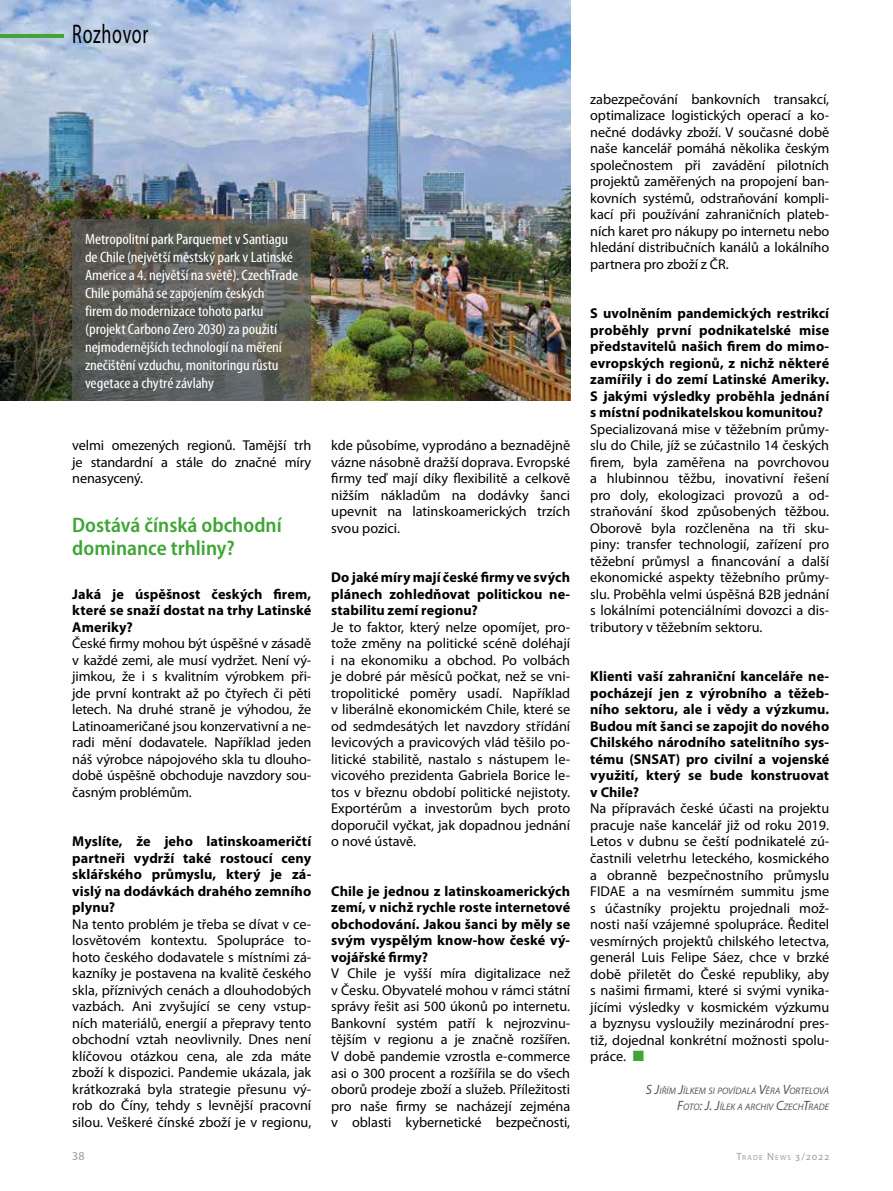
<style>
.page{position:relative;width:893px;height:1191px;background:#fff}
.page>*{position:absolute;margin:0;border:0;box-sizing:border-box;transform-origin:0 0}
.t1{font:27px "Myriad Pro";letter-spacing:.04em;color:#000;scale:.67 1}
.t2{font:600 semi-condensed 21px/22.5px "Myriad Pro";color:#3fa535}
.t3{font:condensed 15px/18px "Myriad Pro";letter-spacing:-.005em;color:#fff;scale:1.12 1}
.t4{font:14.25px/16.5px "Myriad Pro";letter-spacing:-.005em;color:#000;text-align:justify}
.t5{font:700 14.25px/16.5px "Myriad Pro";letter-spacing:.005em;color:#000;text-align:justify}
.t6{font:12px "Myriad Pro";color:#9d9d9c}
.t7{font:italic 9.45px/16.5px "Myriad Pro";letter-spacing:.005em;color:#575756;text-align:right}
.t8{font:7.35px "Myriad Pro";letter-spacing:.165em;color:#9d9d9c}
.s1{font-size:13.5px}
.s2{font-size:10.5px}
</style>
<div class="page">
<img style="left:0;top:0;width:570px;height:401px">
<hr style="left:0;top:34px;width:64px;height:3px;background:#3fa535">
<svg style="left:72px;top:219px;width:239px;height:182px;background:#5b5c57"></svg>
<h1 class="t1" style="left:72px;top:17px;width:115px">Rozhovor</h1>
<p class="t3" style="left:85px;top:230px;width:192px">Metropolitní park Parquemet v Santiagu de Chile (největší městský park v Latinské Americe a 4. největší na světě). CzechTrade Chile pomáhá se zapojením českých<br>firem do modernizace tohoto parku (projekt Carbono Zero 2030) za použití nejmodernějších technologií na měření znečištění vzduchu, monitoringu růstu vegetace a chytré závlahy</p>
<p class="t4" style="left:72px;top:437px;width:240px">velmi omezených regionů. Tamější trh je standardní a stále do značné míry nenasycený.</p>
<h2 class="t2" style="left:72px;top:514px;width:211px">Dostává čínská obchodní dominance trhliny?</h2>
<p class="t5" style="left:72px;top:585px;width:240px">Jaká je úspěšnost českých firem, které se snaží dostat na trhy Latinské Ameriky?</p>
<p class="t4" style="left:72px;top:635px;width:240px">České firmy mohou být úspěšné v zásadě v každé zemi, ale musí vydržet. Není vý&shy;jimkou, že i s kvalitním výrobkem při&shy;jde první kontrakt až po čtyřech či pěti letech. Na druhé straně je výhodou, že Latinoameričané jsou konzervativní a ne&shy;radi mění dodavatele. Například jeden náš výrobce nápojového skla tu dlouho&shy;době úspěšně obchoduje navzdory sou&shy;časným problémům.</p>
<p class="t5" style="left:72px;top:833px;width:240px">Myslíte, že jeho latinskoameričtí partneři vydrží také rostoucí ceny sklářského průmyslu, který je zá&shy;vislý na dodávkách drahého zemního plynu?</p>
<p class="t4" style="left:72px;top:915px;width:240px">Na tento problém je třeba se dívat v ce&shy;losvětovém kontextu. Spolupráce to&shy;hoto českého dodavatele s místními zá&shy;kazníky je postavena na kvalitě českého skla, příznivých cenách a dlouhodobých vazbách. Ani zvyšující se ceny vstup&shy;ních materiálů, energií a přepravy tento obchodní vztah neovlivnily. Dnes není klíčovou otázkou cena, ale zda máte zboží k dispozici. Pandemie ukázala, jak krátkozraká byla strategie přesunu vý&shy;rob do Číny, tehdy s levnější pracovní silou. Veškeré čínské zboží je v regionu,</p>
<p class="t4" style="left:331px;top:437px;width:240px">kde působíme, vyprodáno a beznadějně vázne násobně dražší doprava. Evropské firmy teď mají díky flexibilitě a celkově nižším nákladům na dodávky šanci upevnit na latinskoamerických trzích svou pozici.</p>
<p class="t5" style="left:331px;top:569px;width:240px">Do jaké míry mají české firmy ve svých plánech zohledňovat politickou ne&shy;stabilitu zemí regionu?</p>
<p class="t4" style="left:331px;top:618px;width:240px">Je to faktor, který nelze opomíjet, pro&shy;tože změny na politické scéně doléhají i na ekonomiku a obchod. Po volbách je dobré pár měsíců počkat, než se vni&shy;tropolitické poměry usadí. Například v liberálně ekonomickém Chile, které se od sedmdesátých let navzdory střídání levicových a pravicových vlád těšilo po&shy;litické stabilitě, nastalo s nástupem le&shy;vicového prezidenta Gabriela Borice le&shy;tos v březnu období politické nejistoty.<br>Exportérům a investorům bych proto doporučil vyčkat, jak dopadnou jednání o nové ústavě.</p>
<p class="t5" style="left:331px;top:882px;width:240px">Chile je jednou z latinskoamerických zemí, v nichž rychle roste internetové obchodování. Jakou šanci by měly se svým vyspělým know-how české vý&shy;vojářské firmy?</p>
<p class="t4" style="left:331px;top:965px;width:240px">V Chile je vyšší míra digitalizace než v Česku. Obyvatelé mohou v rámci státní správy řešit asi 500 úkonů po internetu.<br>Bankovní systém patří k nejrozvinu&shy;tějším v regionu a je značně rozšířen.<br>V době pandemie vzrostla e-commerce asi o 300 procent a rozšířila se do všech oborů prodeje zboží a služeb. Příležitosti pro naše firmy se nacházejí zejména v oblasti kybernetické bezpečnosti,</p>
<p class="t4" style="left:590px;top:90px;width:240px">zabezpečování bankovních transakcí, optimalizace logistických operací a ko&shy;nečné dodávky zboží. V současné době naše kancelář pomáhá několika českým společnostem při zavádění pilotních projektů zaměřených na propojení ban&shy;kovních systémů, odstraňování kompli&shy;kací při používání zahraničních plateb&shy;ních karet pro nákupy po internetu nebo hledání distribučních kanálů a lokálního partnera pro zboží z ČR.</p>
<p class="t5" style="left:590px;top:305px;width:240px">S uvolněním pandemických restrikcí proběhly první podnikatelské mise představitelů našich firem do mimo&shy;evropských regionů, z nichž některé zamířily i do zemí Latinské Ameriky.<br>S jakými výsledky proběhla jednání s místní podnikatelskou komunitou?</p>
<p class="t4" style="left:590px;top:420px;width:240px">Specializovaná mise v těžebním průmy&shy;slu do Chile, jíž se zúčastnilo 14 českých firem, byla zaměřena na povrchovou a hlubinnou těžbu, inovativní řešení pro doly, ekologizaci provozů a od&shy;straňování škod způsobených těžbou.<br>Oborově byla rozčleněna na tři sku&shy;piny: transfer technologií, zařízení pro těžební průmysl a financování a další ekonomické aspekty těžebního průmy&shy;slu. Proběhla velmi úspěšná B2B jednání s lokálními potenciálními dovozci a dis&shy;tributory v těžebním sektoru.</p>
<p class="t5" style="left:590px;top:668px;width:240px">Klienti vaší zahraniční kanceláře ne&shy;pocházejí jen z výrobního a těžeb&shy;ního sektoru, ale i vědy a výzkumu.<br>Budou mít šanci se zapojit do nového Chilského národního satelitního sys&shy;tému (SNSAT) pro civilní a vojenské využití, který se bude konstruovat v Chile?</p>
<p class="t4" style="left:590px;top:800px;width:240px">Na přípravách české účasti na projektu pracuje naše kancelář již od roku 2019.<br>Letos v dubnu se čeští podnikatelé zú&shy;častnili veletrhu leteckého, kosmického a obranně bezpečnostního průmyslu FIDAE a na vesmírném summitu jsme s účastníky projektu projednali mož&shy;nosti naší vzájemné spolupráce. Ředitel vesmírných projektů chilského letectva, generál Luis Felipe Sáez, chce v brzké době přiletět do České republiky, aby s našimi firmami, které si svými vynika&shy;jícími výsledky v kosmickém výzkumu a byznysu vysloužily mezinárodní pres&shy;tiž, dojednal konkrétní možnosti spolu&shy;práce.</p>
<p class="t7" style="left:646px;top:1082px;width:185px"><span class="s1">S J</span>IŘÍM <span class="s1">J</span>ÍLKEM SI POVÍDALA <span class="s1">V</span>ĚRA <span class="s1">V</span>OR TELOVÁ<br><span class="s1">F</span>OTO<span class="s1">: J. J</span>ÍLEK A ARCHIV <span class="s1">C</span>ZECH<span class="s1">T</span>RADE</p>
<p class="t6" style="left:72px;top:1148px;width:14px">38</p>
<p class="t8" style="left:736px;top:1153px;width:94px"><span class="s2">T</span>RADE <span class="s2">N</span>EWS <span class="s2">3/2022</span></p>
</div>
